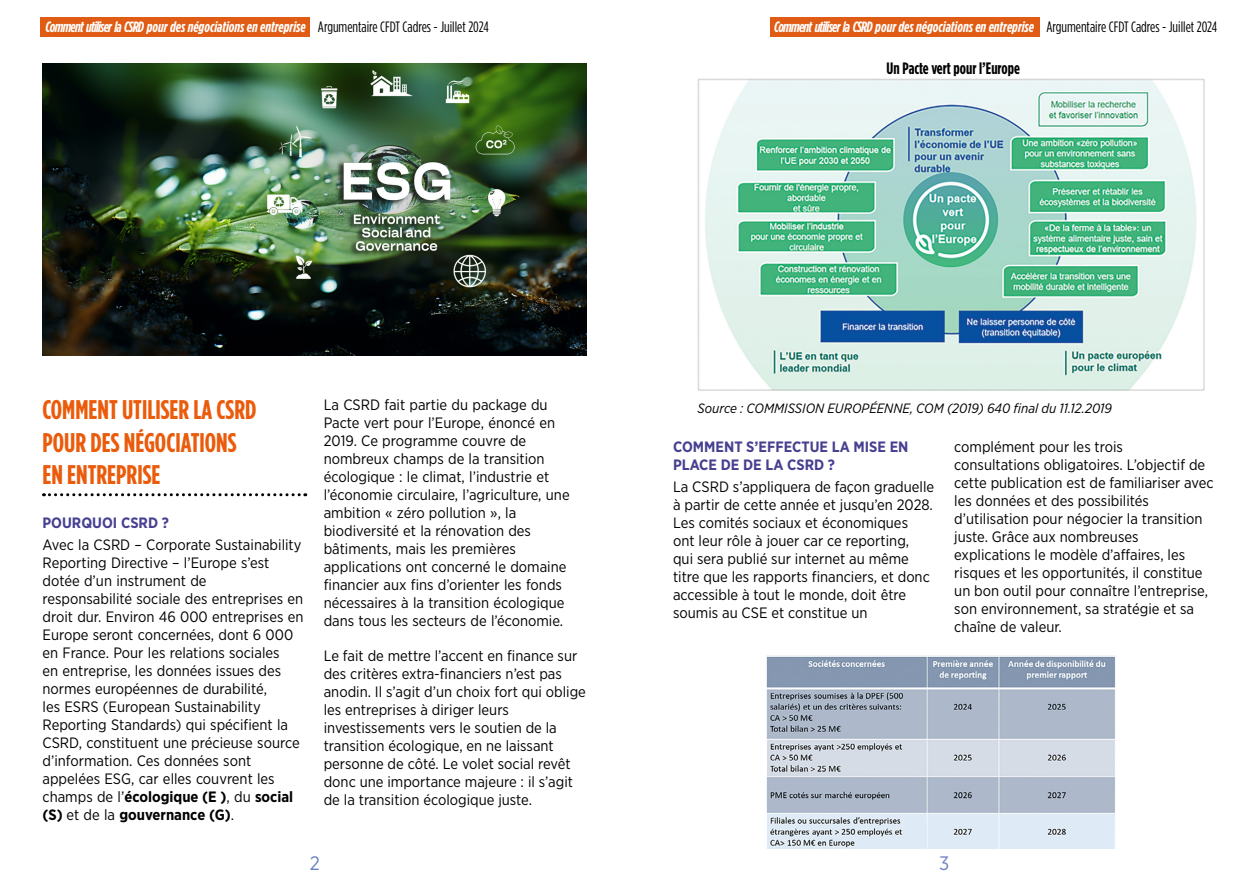
<style>
.page{position:relative;width:1259px;height:893px;background:#fff}
.page>*{position:absolute;margin:0;border:0;box-sizing:border-box;transform-origin:0 0}
.t1{font:700 27px/32.4px "Gotham Condensed";color:#ea5b0b}
.t2{font:19.5px "Gotham Narrow";color:#6b84c2}
.t3{font:700 16.5px "Gotham Condensed";color:#000}
.t4{font:15px/18px "Gotham Narrow";color:#000}
.t5{font:italic 700 15px "Gotham Condensed";color:#fff}
.t6{font:700 15px/18px "Gotham Narrow";color:#474090}
.t7{font:italic 13.5px "Gotham Narrow";color:#000}
.s1{font-weight:400;font-style:normal;color:#000}
.s2{font-weight:700}
</style>
<div class="page">
<div style="left:40px;top:18px;width:270px;height:19px;background:#e05c14"></div>
<div style="left:770px;top:18px;width:269px;height:19px;background:#e05c14"></div>
<img style="left:43px;top:64px;width:544px;height:291px">
<img style="left:697px;top:78px;width:508px;height:313px">
<svg style="left:43px;top:493px;width:263px;height:3px"></svg>
<img style="left:766px;top:656px;width:350px;height:192px">
<p class="t5" style="left:46px;top:18px;width:445px">Comment utiliser la CSRD pour des négociations en entreprise <span class="s1">Argumentaire CFDT Cadres - Juillet 2024</span></p>
<p class="t5" style="left:774px;top:18px;width:445px">Comment utiliser la CSRD pour des négociations en entreprise <span class="s1">Argumentaire CFDT Cadres - Juillet 2024</span></p>
<p class="t3" style="left:886px;top:58px;width:135px">Un Pacte vert pour l’Europe</p>
<h1 class="t1" style="left:43px;top:393px;width:215px">COMMENT UTILISER LA CSRD<br>POUR DES NÉGOCIATIONS<br>EN ENTREPRISE</h1>
<p class="t6" style="left:43px;top:513px;width:128px">POURQUOI CSRD ?</p>
<p class="t4" style="left:43px;top:535px;width:262px">Avec la CSRD – Corporate Sustainability Reporting Directive – l’Europe s’est dotée d’un instrument de<br>responsabilité sociale des entreprises en droit dur. Environ 46 000 entreprises en Europe seront concernées, dont 6 000 en France. Pour les relations sociales<br>en entreprise, les données issues des normes européennes de durabilité,<br>les ESRS (European Sustainability Reporting Standards) qui spécifient la CSRD, constituent une précieuse source d’information. Ces données sont appelées ESG, car elles couvrent les champs de l’<span class="s2">écologique (E )</span>, du <span class="s2">social (S)</span> et de la <span class="s2">gouvernance (G)</span>.</p>
<p class="t4" style="left:324px;top:395px;width:247px">La CSRD fait partie du package du Pacte vert pour l’Europe, énoncé en 2019. Ce programme couvre de nombreux champs de la transition écologique : le climat, l’industrie et l’économie circulaire, l’agriculture, une ambition « zéro pollution », la biodiversité et la rénovation des bâtiments, mais les premières applications ont concerné le domaine financier aux fins d’orienter les fonds nécessaires à la transition écologique dans tous les secteurs de l’économie.</p>
<p class="t4" style="left:324px;top:646px;width:264px">Le fait de mettre l’accent en finance sur des critères extra-financiers n’est pas anodin. Il s’agit d’un choix fort qui oblige les entreprises à diriger leurs investissements vers le soutien de la transition écologique, en ne laissant personne de côté. Le volet social revêt donc une importance majeure : il s’agit de la transition écologique juste.</p>
<p class="t7" style="left:697px;top:400px;width:416px">Source : COMMISSION EUROPÉENNE, COM (2019) 640 final du 11.12.2019</p>
<p class="t6" style="left:673px;top:438px;width:237px">COMMENT S’EFFECTUE LA MISE EN<br>PLACE DE DE LA CSRD ?</p>
<p class="t4" style="left:673px;top:478px;width:263px">La CSRD s’appliquera de façon graduelle à partir de cette année et jusqu’en 2028.<br>Les comités sociaux et économiques<br>ont leur rôle à jouer car ce reporting,<br>qui sera publié sur internet au même titre que les rapports financiers, et donc accessible à tout le monde, doit être soumis au CSE et constitue un</p>
<p class="t4" style="left:954px;top:438px;width:261px">complément pour les trois<br>consultations obligatoires. L’objectif de cette publication est de familiariser avec les données et des possibilités d’utilisation pour négocier la transition juste. Grâce aux nombreuses explications le modèle d’affaires, les risques et les opportunités, il constitue un bon outil pour connaître l’entreprise, son environnement, sa stratégie et sa chaîne de valeur.</p>
<h2 class="t2" style="left:310px;top:851px;width:12px">2</h2>
<h2 class="t2" style="left:939px;top:851px;width:12px">3</h2>
</div>
